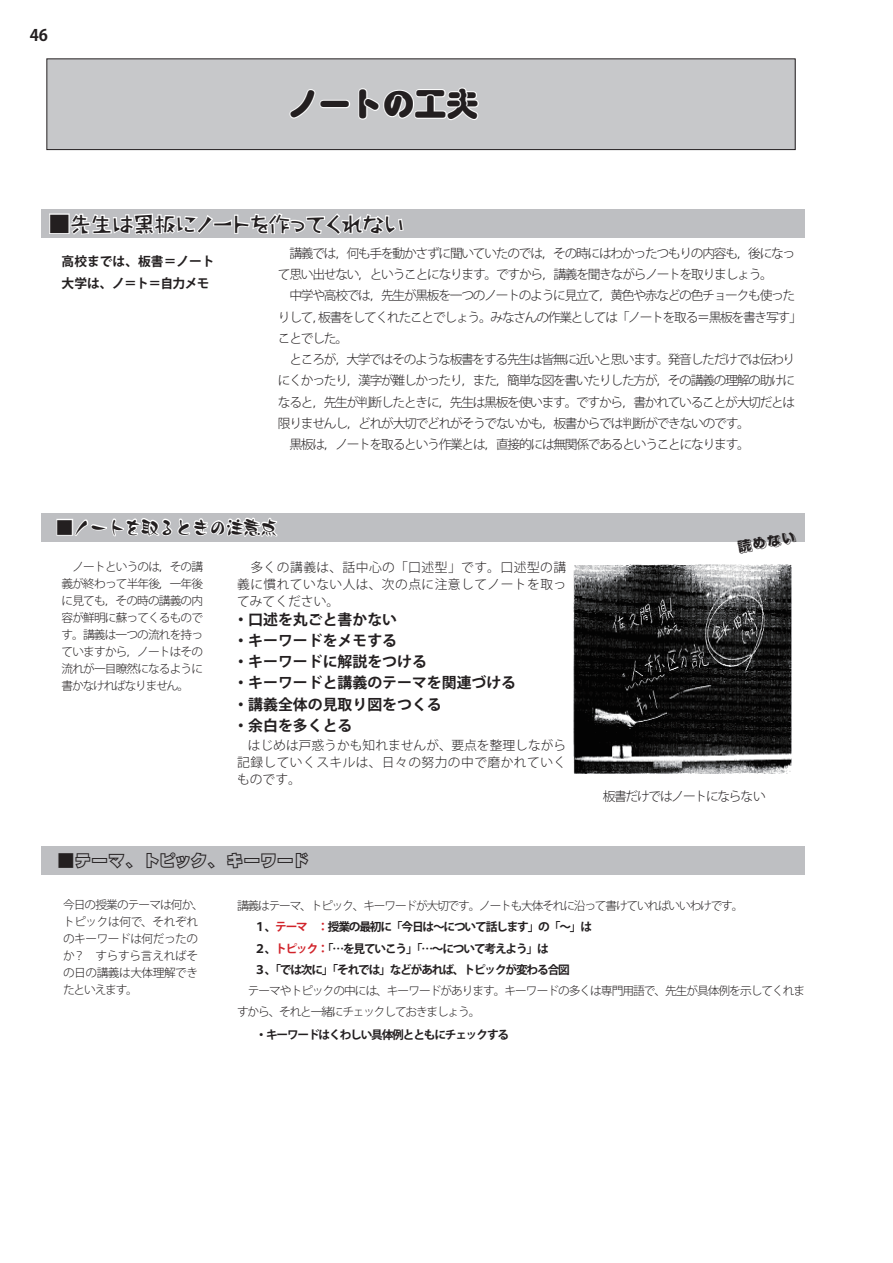
<style>
.page{position:relative;width:893px;height:1263px;background:#fff}
.page>*{position:absolute;margin:0;border:0;box-sizing:border-box;transform-origin:0 0}
.t1{font:31.95px "Tunnel Min Wideline";color:#231f20}
.t2{font:500 21.3px "Takamodern Min";letter-spacing:-.08em;color:#231f20}
.t3{font:16.95px "Shin Go Min Futoline";letter-spacing:-.02em;color:#231f20}
.t4{font:700 16.95px "Pre Momo Std";color:#231f20}
.t5{font:700 15.9px "Koz Go Pro";color:#231f20}
.t6{font:700 14.85px/21.3px "Koz Go Pro";color:#231f20}
.t7{font:14.85px "Shin Go Min Emboss";color:#231f20}
.t8{font:300 12.75px/21.3px "Koz Go Pro";letter-spacing:-.1em;color:#231f20;text-align:justify}
.t9{font:700 12.75px/22.6px "Koz Go Pro";color:#231f20}
.t10{font:300 11.7px/17px "Koz Go Pro";letter-spacing:-.08em;color:#231f20}
.t11{font:700 11.7px/21.3px "Koz Go Pro";letter-spacing:-.1em;color:#231f20}
.t12{font:300 11.7px/17px "Koz Go Pro";letter-spacing:-.04em;color:#231f20}
.s1{font-weight:300}
.s2{color:#d1232a}
</style>
<div class="page">
<div style="left:41px;top:513px;width:764px;height:29px;background:#bebfc2"></div>
<img style="left:573px;top:564px;width:219px;height:210px">
<div style="left:41px;top:209px;width:764px;height:29px;background:#bebfc2"></div>
<div style="left:56px;top:519px;width:17px;height:17px;border:2px solid #fff"></div>
<svg style="left:74px;top:517px;width:204px;height:20px"></svg>
<div style="left:49px;top:213px;width:21px;height:21px;border:2px solid #fff"></div>
<svg style="left:69px;top:213px;width:335px;height:22px"></svg>
<div style="left:42px;top:846px;width:763px;height:28px;background:#bebfc2"></div>
<div style="left:47px;top:59px;width:748px;height:91px;background:#c7c8ca"></div>
<div style="left:47px;top:59px;width:748px;height:91px;border:1px solid #231f20"></div>
<svg style="left:289px;top:89px;width:27px;height:30px"></svg>
<div style="left:320px;top:100px;width:30px;height:8px;border:2px solid #fff;border-radius:3px"></div>
<svg style="left:358px;top:87px;width:121px;height:33px"></svg>
<p class="t5" style="left:30px;top:25px;width:20px">46</p>
<h1 class="t1" style="left:287px;top:79px;width:193px">ノートの工夫</h1>
<h2 class="t2" style="left:49px;top:209px;width:357px">■先生は黒板にノートを作ってくれない</h2>
<p class="t9" style="left:62px;top:250px;width:155px">高校までは、板書＝ノート大学は、ノ＝ト＝自力メモ</p>
<p class="t8" style="left:278px;top:243px;width:525px;text-align:left">　講義では，何も手を動かさずに聞いていたのでは，その時にはわかったつもりの内容も，後になって思い出せない，ということになります。ですから，講義を聞きながらノートを取りましょう。<br>　中学や高校では，先生が黒板を一つのノートのように見立て，黄色や赤などの色チョークも使ったりして，板書をしてくれたことでしょう。みなさんの作業としては「ノートを取る＝黒板を書き写す」ことでした。<br>　ところが，大学ではそのような板書をする先生は皆無に近いと思います。発音しただけでは伝わりにくかったり，漢字が難しかったり，また，簡単な図を書いたりした方が，その講義の理解の助けになると，先生が判断したときに，先生は黒板を使います。ですから，書かれていることが大切だとは限りませんし，どれが大切でどれがそうでないかも，板書からでは判断ができないのです。<br>　黒板は，ノートを取るという作業とは，直接的には無関係であるということになります。</p>
<h3 class="t4" style="left:56px;top:514px;width:223px">■ノートを取るときの注意点</h3>
<p class="t10" style="left:62px;top:558px;width:143px;text-align:justify">　ノートというのは，その講義が終わって半年後，一年後に見ても，その時の講義の内容が鮮明に蘇ってくるものです。講義は一つの流れを持っていますから，ノートはその流れが一目瞭然になるように書かなければなりません。</p>
<p class="t8" style="left:237px;top:559px;width:331px;line-height:17px">　多くの講義は、話中心の「口述型」です。口述型の講義に慣れていない人は、次の点に注意してノートを取ってみてください。</p>
<p class="t6" style="left:233px;top:609px;width:284px">・口述を丸ごと書かない<br>・キーワードをメモする<br>・キーワードに解説をつける<br>・キーワードと講義のテーマを関連づける・講義全体の見取り図をつくる<br>・余白を多くとる</p>
<p class="t8" style="left:237px;top:737px;width:331px;line-height:17px;text-indent:11px">はじめは戸惑うかも知れませんが、要点を整理しながら記録していくスキルは、日々の努力の中で磨かれていくものです。</p>
<p class="t7" style="left:736px;top:538px;width:61px;rotate:-10deg">読めない</p>
<p class="t8" style="left:566px;top:786px;width:202px">　　　板書だけではノートにならない</p>
<h3 class="t3" style="left:58px;top:847px;width:253px">■テーマ、トピック、キーワード</h3>
<p class="t11" style="left:254px;top:896px;width:491px;text-indent:-17px"><span class="s1">講義はテーマ、トピック、キーワードが大切です。ノートも大体それに沿って書けていればいいわけです。</span>１、<span class="s2">テーマ　：</span>授業の最初に「今日は～について話します」の「～」は<br>２、<span class="s2">トピック：</span>「…を見ていこう」「…～について考えよう」は<br>３、「では次に」「それでは」などがあれば、トピックが変わる合図</p>
<p class="t10" style="left:237px;top:980px;width:570px;line-height:21.3px">　テーマやトピックの中には、キーワードがあります。キーワードの多くは専門用語で、先生が具体例を示してくれますから、それと一緒にチェックしておきましょう。</p>
<p class="t11" style="left:255px;top:1024px;width:255px">・キーワードはくわしい具体例とともにチェックする</p>
<p class="t12" style="left:63px;top:896px;width:142px">今日の授業のテーマは何か、トピックは何で、それぞれのキーワードは何だったのか？　すらすら言えればその日の講義は大体理解できたといえます。</p>
</div>
